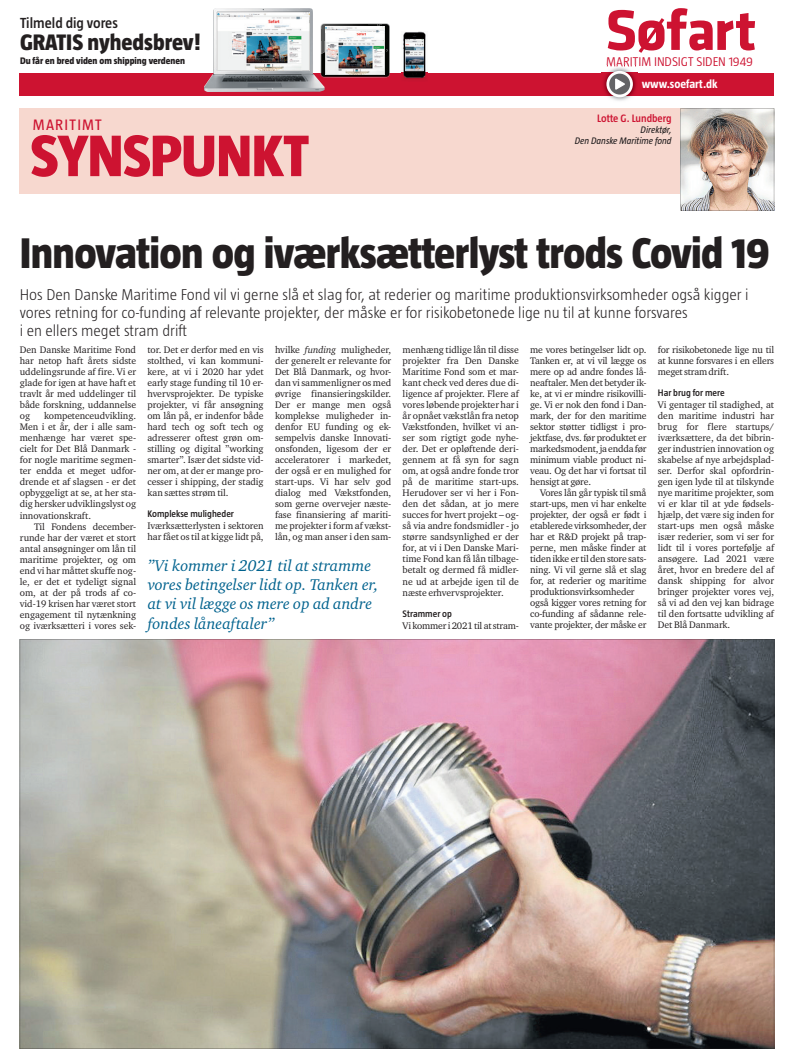
<style>
.page{position:relative;width:794px;height:1049px;background:#fff}
.page>*{position:absolute;margin:0;border:0;box-sizing:border-box;transform-origin:0 0}
.t1{font:800 60px "Taz";letter-spacing:-.015em;color:#cd1331}
.t2{font:800 44px "Taz";letter-spacing:-.015em;color:#231f20}
.t3{font:800 23px "Taz";color:#231f20}
.t4{font:300 16px/18px "Taz";color:#231f20}
.t5{font:italic 16px/19.2px "Charter ITC Std";color:#00628e}
.t6{font:15.5px "Taz";letter-spacing:.08em;color:#cd1331}
.t7{font:600 15px "Taz";color:#231f20}
.t8{font:300 13px "Taz";letter-spacing:-.005em;color:#cd1331}
.t9{font:700 12px "Taz";color:#fff}
.t10{font:600 11px "Taz";color:#cd1331}
.t11{font:9.7px/11px "Charter ITC Std";letter-spacing:-.02em;color:#231f20;text-align:justify}
.t12{font:600 9.7px "Taz";color:#231f20}
.t13{font:800 9.7px "Taz";color:#231f20}
.t14{font:italic 9.7px/11px "Taz";color:#231f20;text-align:right}
.s1{font-style:italic}
</style>
<div class="page">
<div style="left:20px;top:73px;width:754px;height:22px;background:#cd1331"></div>
<svg style="left:608px;top:8px;width:147px;height:45px"></svg>
<img style="left:204px;top:8px;width:121px;height:84px">
<img style="left:217px;top:12px;width:92px;height:58px">
<img style="left:402px;top:31px;width:26px;height:49px">
<svg style="left:406px;top:39px;width:18px;height:32px"></svg>
<img style="left:602px;top:67px;width:36px;height:34px">
<img style="left:607px;top:66px;width:29px;height:1px">
<img style="left:602px;top:73px;width:36px;height:22px">
<svg style="left:606px;top:71px;width:27px;height:26px"></svg>
<img style="left:320px;top:23px;width:70px;height:54px">
<img style="left:326px;top:27px;width:58px;height:5px">
<div style="left:20px;top:108px;width:754px;height:86px;background:#f7d8cf"></div>
<img style="left:680px;top:108px;width:94px;height:102px">
<img style="left:20px;top:639px;width:754px;height:410px">
<h3 class="t7" style="left:20px;top:15px;width:99px">Tilmeld dig vores</h3>
<h3 class="t3" style="left:20px;top:29px;width:182px">GRATIS nyhedsbrev!</h3>
<p class="t13" style="left:20px;top:56px;width:167px">Du får en bred viden om shipping verdenen</p>
<h3 class="t6" style="left:33px;top:116px;width:71px">MARITIMT</h3>
<h1 class="t1" style="left:30px;top:122px;width:280px">SYNSPUNKT</h1>
<h3 class="t8" style="left:606px;top:55px;width:148px">MARITIM INDSIGT SIDEN 1949</h3>
<p class="t9" style="left:642px;top:78px;width:77px">www.soefart.dk</p>
<p class="t10" style="left:597px;top:113px;width:76px">Lotte G. Lundberg</p>
<p class="t14" style="left:574px;top:125px;width:98px">Direktør,<br>Den Danske Maritime fond</p>
<h2 class="t2" style="left:20px;top:228px;width:751px">Innovation og iværksætterlyst trods Covid 19</h2>
<p class="t4" style="left:20px;top:285px;width:730px">Hos Den Danske Maritime Fond vil vi gerne slå et slag for, at rederier og maritime produktionsvirksomheder også kigger i vores retning for co-funding af relevante projekter, der måske er for risikobetonede lige nu til at kunne forsvares<br>i en ellers meget stram drift</p>
<p class="t11" style="left:20px;top:344px;width:118px">Den Danske Maritime Fond har netop haft årets sidste uddelingsrunde af fire. Vi er glade for igen at have haft et travlt år med uddelinger til både forskning, uddannelse og</p>
<p class="t11" style="left:20px;top:410px;width:118px;text-indent:24px">kompetenceudvikling.<br>Men i et år, der i alle sam&shy;menhænge har været spe&shy;cielt for Det Blå Danmark - for nogle maritime segmen&shy;ter endda et meget udfor&shy;drende et af slagsen - er det opbyggeligt at se, at her sta&shy;dig hersker udviklingslyst og innovationskraft.</p>
<p class="t11" style="left:20px;top:520px;width:118px;text-indent:14px">Til Fondens december&shy;runde har der været et stort antal ansøgninger om lån til maritime projekter, og om end vi har måttet skuffe nog&shy;le, er det et tydeligt signal om, at der på trods af co&shy;vid-19 krisen har været stort engagement til nytænkning og iværksætteri i vores sek-</p>
<p class="t11" style="left:275px;top:344px;width:118px">hvilke <span class="s1">funding</span> muligheder, der generelt er relevante for Det Blå Danmark, og hvor&shy;dan vi sammenligner os med øvrige finansieringskilder.<br>Der er mange men også komplekse muligheder in&shy;denfor EU funding og ek&shy;sempelvis danske Innovati&shy;onsfonden, ligesom der er acceleratorer i markedet, der også er en mulighed for start-ups. Vi har selv god dialog med Vækstfonden, som gerne overvejer næste&shy;fase finansiering af mariti&shy;me projekter i form af vækst&shy;lån, og man anser i den sam-</p>
<p class="t11" style="left:403px;top:344px;width:118px">menhæng tidlige lån til disse projekter fra Den Danske Maritime Fond som et mar&shy;kant check ved deres due di&shy;ligence af projekter. Flere af vores løbende projekter har i år opnået vækstlån fra netop Vækstfonden, hvilket vi an&shy;ser som rigtigt gode nyhe&shy;der. Det er opløftende deri&shy;gennem at få syn for sagn om, at også andre fonde tror på de maritime start-ups.<br>Herudover ser vi her i Fon&shy;den det sådan, at jo mere succes for hvert projekt – og&shy;så via andre fondsmidler - jo større sandsynlighed er der for, at vi i Den Danske Mari&shy;time Fond kan få lån tilbage&shy;betalt og dermed få midler&shy;ne ud at arbejde igen til de næste erhvervsprojekter.</p>
<p class="t12" style="left:403px;top:608px;width:51px">Strammer op</p>
<p class="t11" style="left:403px;top:619px;width:118px">Vi kommer i 2021 til at stram-</p>
<p class="t11" style="left:147px;top:344px;width:118px">tor. Det er derfor med en vis stolthed, vi kan kommuni&shy;kere, at vi i 2020 har ydet early stage funding til 10 er&shy;hvervsprojekter. De typiske projekter, vi får ansøgning om lån på, er indenfor både hard tech og soft tech og adresserer oftest grøn om&shy;stilling og digital ”working smarter”. Især det sidste vid&shy;ner om, at der er mange pro&shy;cesser i shipping, der stadig kan sættes strøm til.</p>
<p class="t12" style="left:147px;top:509px;width:88px">Komplekse muligheder</p>
<p class="t11" style="left:147px;top:520px;width:118px">Iværksætterlysten i sektoren har fået os til at kigge lidt på,</p>
<h3 class="t5" style="left:148px;top:556px;width:232px">”Vi kommer i 2021 til at stramme vores betingelser lidt op. Tanken er, at vi vil lægge os mere op ad andre fondes låneaftaler”</h3>
<p class="t11" style="left:530px;top:344px;width:118px">me vores betingelser lidt op.<br>Tanken er, at vi vil lægge os mere op ad andre fondes lå&shy;neaftaler. Men det betyder ik&shy;ke, at vi er mindre risikovilli&shy;ge. Vi er nok den fond i Dan&shy;mark, der for den maritime sektor støtter tidligst i pro&shy;jektfase, dvs. før produktet er markedsmodent, ja endda før minimum viable product ni&shy;veau. Og det har vi fortsat til hensigt at gøre.</p>
<p class="t11" style="left:530px;top:487px;width:118px;text-align:left;text-indent:10px">Vores lån går typisk til små start-ups, men vi har enkelte projekter, der også er født i etablerede virksomheder, der har et R&amp;D projekt på trap&shy;perne, men måske finder at tiden ikke er til den store sats&shy;ning. Vi vil gerne slå et slag for, at rederier og maritime produktionsvirksomheder også kigger vores retning for co-funding af sådanne rele&shy;vante projekter, der måske er</p>
<p class="t11" style="left:658px;top:344px;width:118px">for risikobetonede lige nu til at kunne forsvares i en ellers meget stram drift.</p>
<p class="t12" style="left:658px;top:388px;width:68px">Har brug for mere</p>
<p class="t11" style="left:658px;top:399px;width:118px">Vi gentager til stadighed, at den maritime industri har brug for flere startups/ iværksættere, da det bibrin&shy;ger industrien innovation og skabelse af nye arbejdsplad&shy;ser. Derfor skal opfordrin&shy;gen igen lyde til at tilskynde nye maritime projekter, som vi er klar til at yde fødsels&shy;hjælp, det være sig inden for start-ups men også måske især rederier, som vi ser for lidt til i vores portefølje af ansøgere. Lad 2021 være året, hvor en bredere del af dansk shipping for alvor bringer projekter vores vej, så vi ad den vej kan bidrage til den fortsatte udvikling af Det Blå Danmark.</p>
</div>
